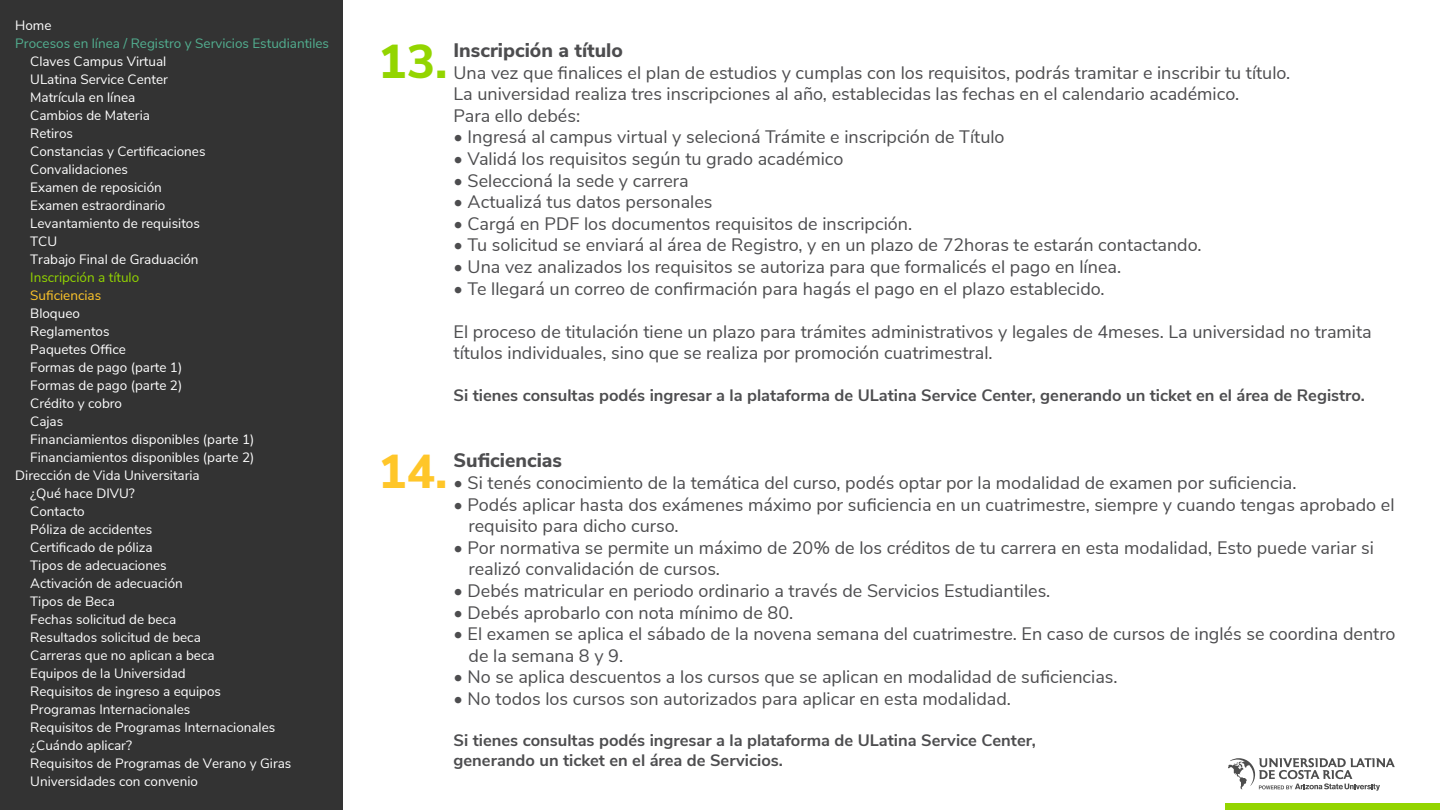
<style>
.page{position:relative;width:1440px;height:810px;background:#fff}
.page>*{position:absolute;margin:0;border:0;box-sizing:border-box;transform-origin:0 0}
.t1{font:800 47.4px "Nunito Sans";color:#93d500}
.t2{font:800 47.4px "Nunito Sans";color:#ffc629}
.t3{font:800 19.5px "Nunito Sans";color:#4d4d4f}
.t4{font:18px/21.6px "Nunito Sans";color:#4d4d4f}
.t5{font:700 16.5px/19.8px "Nunito Sans";color:#4d4d4f}
.t6{font:13.5px/18px "Nunito Sans";color:#fff}
.t7{font:13.5px "Nunito Sans";color:#52af90}
.t8{font:13.5px "Nunito Sans";color:#93d500}
.t9{font:13.5px "Nunito Sans";color:#ffc629}
</style>
<div class="page">
<div style="left:1225px;top:804px;width:214px;height:6px;background:#93d500"></div>
<svg style="left:1228px;top:758px;width:166px;height:33px"></svg>
<div style="left:0;top:0;width:343px;height:810px;background:#333"></div>
<p class="t6" style="left:15px;top:16px;width:38px">Home</p>
<p class="t7" style="left:15px;top:34px;width:315px">Procesos en línea / Registro y Servicios Estudiantiles</p>
<p class="t6" style="left:30px;top:52px;width:177px">Claves Campus Virtual<br>ULatina Service Center<br>Matrícula en línea<br>Cambios de Materia<br>Retiros<br>Constancias y Certificaciones<br>Convalidaciones<br>Examen de reposición<br>Examen estraordinario<br>Levantamiento de requisitos<br>TCU<br>Trabajo Final de Graduación</p>
<p class="t8" style="left:30px;top:268px;width:110px">Inscripción a título</p>
<p class="t9" style="left:30px;top:286px;width:72px">Suficiencias</p>
<p class="t6" style="left:30px;top:304px;width:51px">Bloqueo</p>
<p class="t6" style="left:30px;top:322px;width:81px">Reglamentos</p>
<p class="t6" style="left:30px;top:340px;width:97px">Paquetes Office</p>
<p class="t6" style="left:30px;top:358px;width:153px">Formas de pago (parte 1)</p>
<p class="t6" style="left:30px;top:376px;width:153px">Formas de pago (parte 2)</p>
<p class="t6" style="left:30px;top:394px;width:93px">Crédito y cobro</p>
<p class="t6" style="left:30px;top:412px;width:35px">Cajas</p>
<p class="t6" style="left:30px;top:430px;width:226px">Financiamientos disponibles (parte 1)</p>
<p class="t6" style="left:30px;top:448px;width:226px">Financiamientos disponibles (parte 2)</p>
<p class="t6" style="left:15px;top:466px;width:186px">Dirección de Vida Universitaria</p>
<p class="t6" style="left:30px;top:484px;width:106px">¿Qué hace DIVU?</p>
<p class="t6" style="left:30px;top:502px;width:56px">Contacto</p>
<p class="t6" style="left:30px;top:520px;width:124px">Póliza de accidentes</p>
<p class="t6" style="left:30px;top:538px;width:124px">Certificado de póliza</p>
<p class="t6" style="left:30px;top:556px;width:138px">Tipos de adecuaciones</p>
<p class="t6" style="left:30px;top:574px;width:154px">Activación de adecuación</p>
<p class="t6" style="left:30px;top:592px;width:86px">Tipos de Beca</p>
<p class="t6" style="left:30px;top:610px;width:147px">Fechas solicitud de beca</p>
<p class="t6" style="left:30px;top:628px;width:172px">Resultados solicitud de beca</p>
<p class="t6" style="left:30px;top:646px;width:186px">Carreras que no aplican a beca</p>
<p class="t6" style="left:30px;top:664px;width:157px">Equipos de la Universidad</p>
<p class="t6" style="left:30px;top:682px;width:192px">Requisitos de ingreso a equipos</p>
<p class="t6" style="left:30px;top:700px;width:162px">Programas Internacionales</p>
<p class="t6" style="left:30px;top:718px;width:247px">Requisitos de Programas Internacionales</p>
<p class="t6" style="left:30px;top:736px;width:103px">¿Cuándo aplicar?</p>
<p class="t6" style="left:30px;top:754px;width:263px">Requisitos de Programas de Verano y Giras</p>
<p class="t6" style="left:30px;top:772px;width:169px">Universidades con convenio</p>
<h1 class="t1" style="left:378px;top:27px;width:71px">13.</h1>
<p class="t3" style="left:453px;top:36px;width:171px">Inscripción a título</p>
<p class="t4" style="left:453px;top:60px;width:838px">Una vez que finalices el plan de estudios y cumplas con los requisitos, podrás tramitar e inscribir tu título.<br>La universidad realiza tres inscripciones al año, establecidas las fechas en el calendario académico.<br>Para ello debés:</p>
<p class="t4" style="left:453px;top:125px;width:552px">• Ingresá al campus virtual y selecioná Trámite e inscripción de Título</p>
<p class="t4" style="left:453px;top:147px;width:391px">• Validá los requisitos según tu grado académico</p>
<p class="t4" style="left:453px;top:168px;width:237px">• Seleccioná la sede y carrera</p>
<p class="t4" style="left:453px;top:190px;width:260px">• Actualizá tus datos personales</p>
<p class="t4" style="left:453px;top:212px;width:460px">• Cargá en PDF los documentos requisitos de inscripción.</p>
<p class="t4" style="left:453px;top:233px;width:749px">• Tu solicitud se enviará al área de Registro, y en un plazo de 72horas te estarán contactando.</p>
<p class="t4" style="left:453px;top:255px;width:669px">• Una vez analizados los requisitos se autoriza para que formalicés el pago en línea.</p>
<p class="t4" style="left:453px;top:276px;width:652px">• Te llegará un correo de confirmación para hagás el pago en el plazo establecido.</p>
<p class="t4" style="left:453px;top:320px;width:920px">El proceso de titulación tiene un plazo para trámites administrativos y legales de 4meses. La universidad no tramita títulos individuales, sino que se realiza por promoción cuatrimestral.</p>
<p class="t5" style="left:453px;top:384px;width:913px">Si tienes consultas podés ingresar a la plataforma de ULatina Service Center, generando un ticket en el área de Registro.</p>
<h1 class="t2" style="left:378px;top:437px;width:71px">14.</h1>
<p class="t3" style="left:453px;top:446px;width:110px">Suficiencias</p>
<p class="t4" style="left:453px;top:471px;width:844px">• Si tenés conocimiento de la temática del curso, podés optar por la modalidad de examen por suficiencia.</p>
<p class="t4" style="left:468px;top:492px;width:927px;text-indent:-15px">• Podés aplicar hasta dos exámenes máximo por suficiencia en un cuatrimestre, siempre y cuando tengas aprobado el requisito para dicho curso.</p>
<p class="t4" style="left:468px;top:536px;width:907px;text-indent:-15px">• Por normativa se permite un máximo de 20% de los créditos de tu carrera en esta modalidad, Esto puede variar si realizó convalidación de cursos.</p>
<p class="t4" style="left:453px;top:579px;width:598px">• Debés matricular en periodo ordinario a través de Servicios Estudiantiles.</p>
<p class="t4" style="left:453px;top:600px;width:341px">• Debés aprobarlo con nota mínimo de 80.</p>
<p class="t4" style="left:468px;top:622px;width:928px;text-indent:-15px">• El examen se aplica el sábado de la novena semana del cuatrimestre. En caso de cursos de inglés se coordina dentro de la semana 8 y 9.</p>
<p class="t4" style="left:453px;top:665px;width:665px">• No se aplica descuentos a los cursos que se aplican en modalidad de suficiencias.</p>
<p class="t4" style="left:453px;top:687px;width:559px">• No todos los cursos son autorizados para aplicar en esta modalidad.</p>
<p class="t5" style="left:453px;top:730px;width:584px">Si tienes consultas podés ingresar a la plataforma de ULatina Service Center, generando un ticket en el área de Servicios.</p>
</div>
